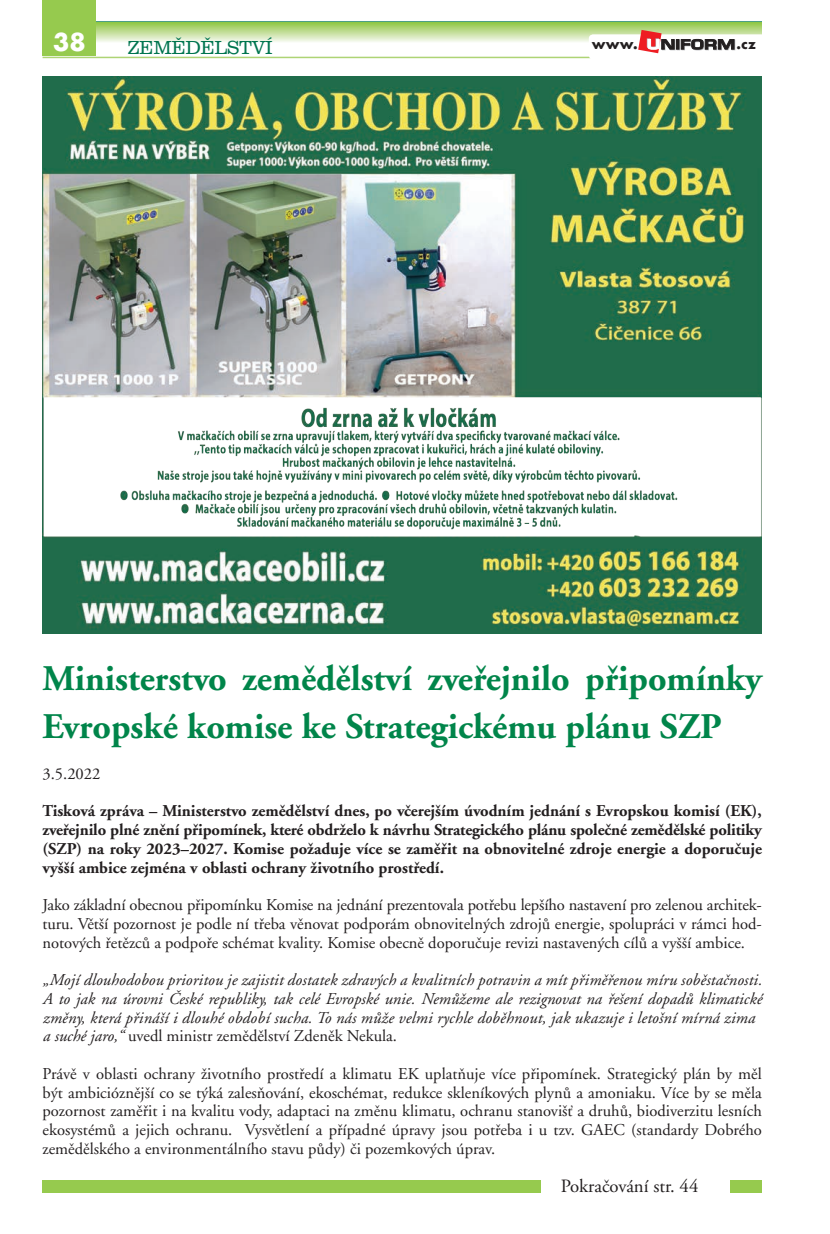
<style>
.page{position:relative;width:830px;height:1234px;background:#fff}
.page>*{position:absolute;margin:0;border:0;box-sizing:border-box;transform-origin:0 0}
.t1{font:700 36px/48px "Adobe Garamond CE";color:#00854a}
.t2{font:700 24px "Futura";color:#fff}
.t3{font:300 19.5px "URW Clarendon TCE";letter-spacing:-.02em;color:#00754f}
.t4{font:18.75px "Adobe Garamond CE";color:#231f20}
.t5{font:16.5px/18.8px "Adobe Garamond CE";color:#231f20;text-align:justify}
.t6{font:italic 16.5px/18.8px "Adobe Garamond CE";letter-spacing:.01em;color:#231f20}
.t7{font:700 16.5px/18.8px "Adobe Garamond CE";color:#231f20;text-align:justify}
.t8{font:700 13.5px "Futura";color:#231f20}
.s1{font-style:normal}
</style>
<div class="page">
<svg style="left:96px;top:21px;width:665px;height:21px"></svg>
<div style="left:43px;top:0;width:53px;height:55px;background:#96ca4e"></div>
<hr style="left:43px;top:57px;width:704px;height:1px;background:#aed475">
<div style="left:588px;top:34px;width:177px;height:26px;background:#fff;border-radius:4px"></div>
<svg style="left:638px;top:30px;width:96px;height:23px"></svg>
<img style="left:43px;top:77px;width:718px;height:556px">
<div style="left:43px;top:1179px;width:497px;height:13px;background:#96ca4e"></div>
<div style="left:730px;top:1179px;width:31px;height:13px;background:#96ca4e"></div>
<h2 class="t2" style="left:53px;top:25px;width:34px">38</h2>
<p class="t3" style="left:128px;top:36px;width:146px">ZEMĚDĚLSTVÍ</p>
<p class="t8" style="left:591px;top:34px;width:47px">www.</p>
<p class="t8" style="left:736px;top:34px;width:21px">.cz</p>
<h1 class="t1" style="left:43px;top:655px;width:720px">Ministerstvo zemědělství zveřejnilo připomínky<br>Evropské komise ke Strategickému plánu SZP</h1>
<p class="t5" style="left:43px;top:765px;width:59px">3.5.2022</p>
<p class="t7" style="left:43px;top:801px;width:720px">Tisková zpráva – Ministerstvo zemědělství dnes, po včerejším úvodním jednání s Evropskou komisí (EK), zveřejnilo plné znění připomínek, které obdrželo k návrhu Strategického plánu společné zemědělské politiky (SZP) na roky 2023–2027. Komise požaduje více se zaměřit na obnovitelné zdroje energie a doporučuje vyšší ambice zejména v oblasti ochrany životního prostředí.</p>
<p class="t5" style="left:43px;top:895px;width:720px">Jako základní obecnou připomínku Komise na jednání prezentovala potřebu lepšího nastavení pro zelenou architek&shy;turu. Větší pozornost je podle ní třeba věnovat podporám obnovitelných zdrojů energie, spolupráci v rámci hod&shy;notových řetězců a podpoře schémat kvality. Komise obecně doporučuje revizi nastavených cílů a vyšší ambice.</p>
<p class="t6" style="left:43px;top:970px;width:720px">„Mojí dlouhodobou prioritou je zajistit dostatek zdravých a kvalitních potravin a mít přiměřenou míru soběstačnosti.<br>A to jak na úrovni České republiky, tak celé Evropské unie. Nemůžeme ale rezignovat na řešení dopadů klimatické změny, která přináší i dlouhé období sucha. To nás může velmi rychle doběhnout, jak ukazuje i letošní mírná zima a suché jaro,“ <span class="s1">uvedl ministr zemědělství Zdeněk Nekula.</span></p>
<p class="t5" style="left:43px;top:1064px;width:720px">Právě v oblasti ochrany životního prostředí a klimatu EK uplatňuje více připomínek. Strategický plán by měl být ambicióznější co se týká zalesňování, ekoschémat, redukce skleníkových plynů a amoniaku. Více by se měla pozornost zaměřit i na kvalitu vody, adaptaci na změnu klimatu, ochranu stanovišť a druhů, biodiverzitu lesních ekosystémů a jejich ochranu. Vysvětlení a případné úpravy jsou potřeba i u tzv. GAEC (standardy Dobrého zemědělského a environmentálního stavu půdy) či pozemkových úprav.</p>
<p class="t4" style="left:560px;top:1176px;width:139px">Pokračování str. 44</p>
</div>
